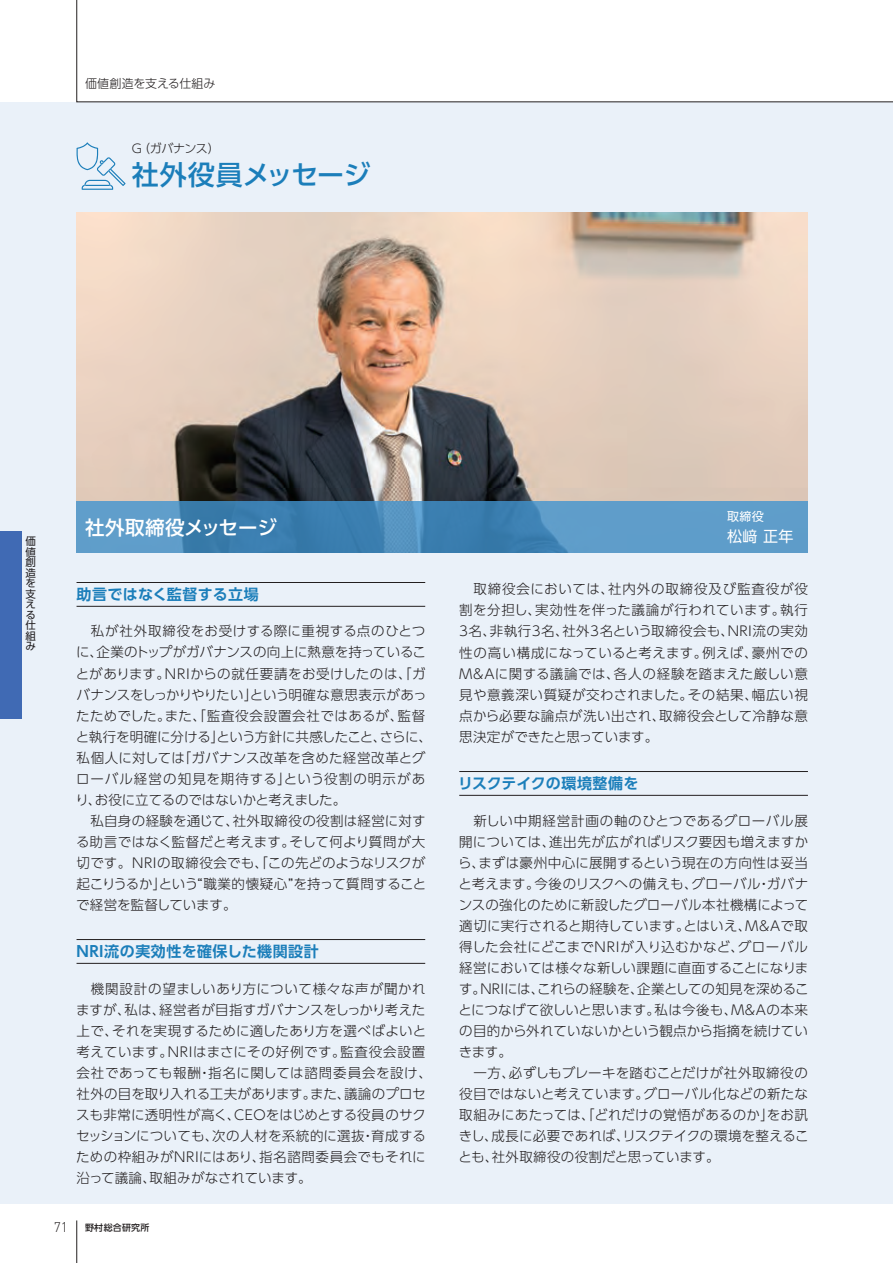
<style>
.page{position:relative;width:893px;height:1263px;background:#fff}
.page>*{position:absolute;margin:0;border:0;box-sizing:border-box;transform-origin:0 0}
.t1{font:500 27px "UD Shin Go Pr 6 N";letter-spacing:-.01em;color:#1b7eba}
.t2{font:500 19.5px "UD Shin Go Pr 6 N";letter-spacing:.01em;color:#fff}
.t3{font:700 15px "UD Shin Go Pr 6 N De";letter-spacing:.03em;color:#1b7eba}
.t4{font:700 15px "UD Shin Go Pr 6 N De";letter-spacing:.005em;color:#1b7eba}
.t5{font:15px "UD Shin Go Pr 6 N";color:#fff}
.t6{font:300 13.5px/21px "UD Shin Go Pr 6 N";letter-spacing:.02em;color:#231f20}
.t7{font:300 12px "UD Shin Go Pr 6 N";letter-spacing:-.02em;color:#231f20}
.t8{font:12px "UD Shin Go Pr 6 N";color:#fff}
.t9{font:10.5px/10.5px "UD Shin Go Pr 6 N";color:#231f20;text-align:justify}
.t10{font:500 9px "UD Shin Go Pr 6 N";letter-spacing:.03em;color:#231f20}
.s1{font-family:"DIN";font-weight:300;font-size:13.8px}
</style>
<div class="page">
<div style="left:0;top:102px;width:893px;height:1102px;background:#eaf1f9"></div>
<hr style="left:76px;top:1220px;width:1px;height:43px;background:#231f20">
<svg style="left:76px;top:0;width:817px;height:102px"></svg>
<hr style="left:77px;top:582px;width:348px;height:1px;background:#231f20">
<hr style="left:77px;top:606px;width:348px;height:1px;background:#231f20">
<hr style="left:77px;top:939px;width:348px;height:1px;background:#231f20">
<hr style="left:77px;top:963px;width:348px;height:1px;background:#231f20">
<hr style="left:459px;top:771px;width:349px;height:1px;background:#231f20">
<hr style="left:459px;top:795px;width:349px;height:1px;background:#231f20">
<img style="left:77px;top:213px;width:731px;height:289px">
<svg style="left:77px;top:502px;width:731px;height:51px;background:#4d8ebd"></svg>
<div style="left:0;top:531px;width:21px;height:188px;background:#406ab4"></div>
<svg style="left:77px;top:142px;width:49px;height:48px"></svg>
<p class="t7" style="left:85px;top:74px;width:132px">価値創造を支える仕組み</p>
<p class="t7" style="left:132px;top:139px;width:89px">G（ガバナンス）</p>
<h1 class="t1" style="left:132px;top:153px;width:240px">社外役員メッセージ</h1>
<p class="t8" style="left:727px;top:507px;width:38px">取締役</p>
<h2 class="t2" style="left:85px;top:511px;width:194px">社外取締役メッセージ</h2>
<p class="t9" style="left:26px;top:535px;width:12px">価値創造を支える仕組み</p>
<p class="t5" style="left:727px;top:524px;width:68px">松﨑 正年</p>
<p class="t6" style="left:459px;top:578px;width:350px;text-align:justify">　取締役会においては、社内外の取締役及び監査役が役割を分担し、実効性を伴った議論が行われています。執行3名、非執行3名、社外3名という取締役会も、NRI流の実効性の高い構成になっていると考えます。例えば、豪州でのM&amp;Aに関する議論では、各人の経験を踏まえた厳しい意見や意義深い質疑が交わされました。その結果、幅広い視点から必要な論点が洗い出され、取締役会として冷静な意思決定ができたと思っています。</p>
<p class="t4" style="left:458px;top:771px;width:182px">リスクテイクの環境整備を</p>
<p class="t6" style="left:458px;top:809px;width:352px">　新しい中期経営計画の軸のひとつであるグローバル展開については、進出先が広がればリスク要因も増えますから、まずは豪州中心に展開するという現在の方向性は妥当と考えます。今後のリスクへの備えも、グローバル・ガバナンスの強化のために新設したグローバル本社機構によって適切に実行されると期待しています。とはいえ、M&amp;Aで取得した会社にどこまでNRIが入り込むかなど、グローバル経営においては様々な新しい課題に直面することになります。NRIには、これらの経験を、企業としての知見を深めることにつなげて欲しいと思います。私は今後も、M&amp;Aの本来の目的から外れていないかという観点から指摘を続けていきます。<br>　一方、必ずしもブレーキを踏むことだけが社外取締役の役目ではないと考えています。グローバル化などの新たな取組みにあたっては、「どれだけの覚悟があるのか」をお訊きし、成長に必要であれば、リスクテイクの環境を整えることも、社外取締役の役割だと思っています。</p>
<p class="t3" style="left:77px;top:582px;width:184px">助言ではなく監督する立場</p>
<p class="t6" style="left:75px;top:620px;width:358px">　私が社外取締役をお受けする際に重視する点のひとつに、企業のトップがガバナンスの向上に熱意を持っていることがあります。NRIからの就任要請をお受けしたのは、「ガバナンスをしっかりやりたい」という明確な意思表示があったためでした。また、「監査役会設置会社ではあるが、監督と執行を明確に分ける」という方針に共感したこと、さらに、私個人に対しては「ガバナンス改革を含めた経営改革とグローバル経営の知見を期待する」という役割の明示があり、お役に立てるのではないかと考えました。<br>　私自身の経験を通じて、社外取締役の役割は経営に対する助言ではなく監督だと考えます。そして何より質問が大切です。NRIの取締役会でも、「この先どのようなリスクが起こりうるか」という“職業的懐疑心”を持って質問することで経営を監督しています。</p>
<p class="t3" style="left:77px;top:939px;width:244px">NRI流の実効性を確保した機関設計</p>
<p class="t6" style="left:76px;top:977px;width:357px">　機関設計の望ましいあり方について様々な声が聞かれますが、私は、経営者が目指すガバナンスをしっかり考えた上で、それを実現するために適したあり方を選べばよいと考えています。NRIはまさにその好例です。監査役会設置会社であっても報酬・指名に関しては諮問委員会を設け、社外の目を取り入れる工夫があります。また、議論のプロセスも非常に透明性が高く、CEOをはじめとする役員のサクセッションについても、次の人材を系統的に選抜・育成するための枠組みがNRIにはあり、指名諮問委員会でもそれに沿って議論、取組みがなされています。</p>
<p class="t10" style="left:54px;top:1220px;width:97px"><span class="s1">71</span> 野村総合研究所</p>
</div>
